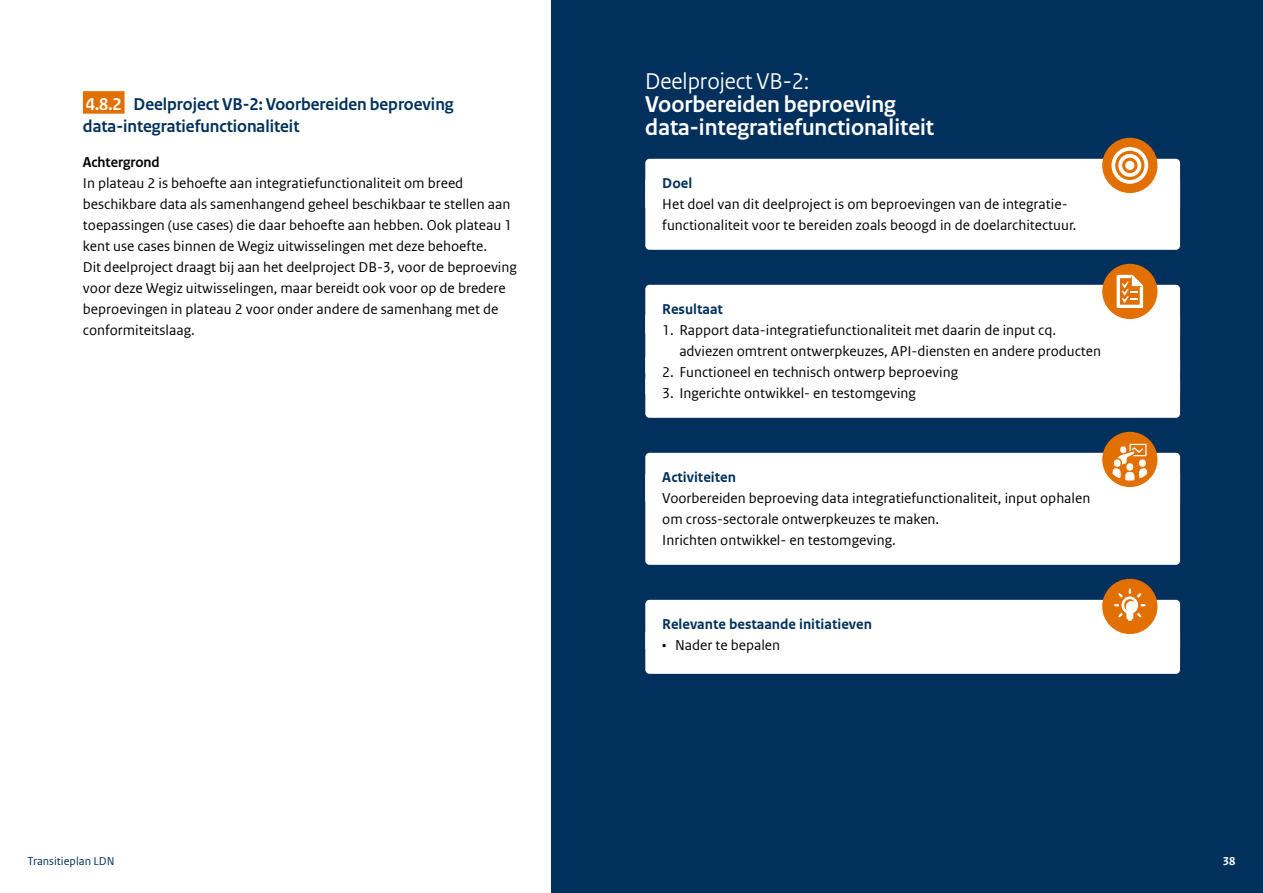
<style>
.page{position:relative;width:1263px;height:893px;background:#fff}
.page>*{position:absolute;margin:0;border:0;box-sizing:border-box;transform-origin:0 0}
.Head_4_Deelproject{font:700 24px/23.2px "Rijksoverheid Sans Heading";color:#fff}
.Head_3{font:700 18px/21.6px "Rijksoverheid Sans Heading";color:#00305b}
.Body{font:15px/21px "Rijksoverheid Sans Web Text Regular 2";color:#000}
.Box_Body_Wit{font:15px/21px "Rijksoverheid Sans Web Text Regular 2";color:#000}
.t1{font:15px "Rijksoverheid Sans Web Text";color:#000}
.Box_Head_5_Wit{font:700 15px "Rijksoverheid Sans Web Text";color:#00305b}
.Head_4{font:700 15px "Rijksoverheid Sans Heading";color:#000}
.t2{font:12px "Rijksoverheid Sans Web Text";color:#00305b}
.t3{font:700 12px "Rijksoverheid Sans Web Text";color:#fff}
.s1{color:#fff}
.s2{font-family:"Rijksoverheid Sans Web Text"}
.s3{font-weight:400}
.s4{font-family:"Rijksoverheid Sans Web Text Regular 2"}
</style>
<div class="page">
<div style="left:552px;top:0;width:711px;height:893px;background:#00305b"></div>
<div style="left:83px;top:91px;width:42px;height:23px;background:#e17000"></div>
<div style="left:645px;top:312px;width:535px;height:64px;background:#fff;border-radius:4px"></div>
<div style="left:645px;top:354px;width:535px;height:43px;background:#fff;border-radius:4px"></div>
<div style="left:645px;top:375px;width:535px;height:43px;background:#fff;border-radius:4px"></div>
<div style="left:645px;top:502px;width:535px;height:63px;background:#fff"></div>
<div style="left:645px;top:629px;width:535px;height:45px;background:#fff;border-radius:4px"></div>
<div style="left:1102px;top:138px;width:55px;height:55px;background:#e17000;border-radius:50%"></div>
<svg style="left:645px;top:147px;width:535px;height:103px;background:#e2e4e6"></svg>
<div style="left:1125px;top:161px;width:9px;height:9px;background:#fff;border-radius:50%"></div>
<div style="left:1102px;top:264px;width:55px;height:55px;background:#e17000;border-radius:50%"></div>
<svg style="left:645px;top:275px;width:535px;height:59px"></svg>
<div style="left:1102px;top:432px;width:55px;height:55px;background:#e17000;border-radius:50%"></div>
<svg style="left:645px;top:444px;width:535px;height:58px"></svg>
<div style="left:1120px;top:446px;width:6px;height:7px;background:#fff;border-radius:50%"></div>
<div style="left:1102px;top:579px;width:55px;height:55px;background:#e17000;border-radius:50%"></div>
<svg style="left:645px;top:588px;width:535px;height:61px"></svg>
<h3 class="Head_3" style="left:83px;top:94px;width:372px"><span class="s1">4.8.2</span> Deelproject VB-2: Voorbereiden beproeving data-integratiefunctionaliteit</h3>
<h4 class="Head_4" style="left:83px;top:154px;width:78px">Achtergrond</h4>
<p class="Body" style="left:83px;top:172px;width:435px">In plateau 2 is behoefte aan integratiefunctionaliteit om breed <span class="s2">beschikbare data als samenhangend geheel beschikbaar te stellen aan </span>toepassingen (use cases) die daar behoefte aan hebben. Ook plateau 1 kent use cases binnen de Wegiz uitwisselingen met deze behoefte.<br>Dit deelproject draagt bij aan het deelproject DB-3, voor de beproeving <span class="s2">voor deze Wegiz uitwisselingen, maar bereidt ook voor op de bredere </span>beproevingen in plateau 2 voor onder andere de samenhang met de conformiteitslaag.</p>
<h4 class="Head_4_Deelproject" style="left:645px;top:70px;width:290px"><span class="s3">Deelproject VB-2:<br></span>Voorbereiden beproeving data-integratiefunctionaliteit</h4>
<h5 class="Box_Head_5_Wit" style="left:662px;top:175px;width:31px">Doel</h5>
<p class="Box_Body_Wit" style="left:662px;top:193px;width:416px"><span class="s2">Het doel van dit deelproject is om beproevingen van de integratie&shy;</span>functionaliteit voor te bereiden zoals beoogd in de doelarchitectuur.</p>
<h5 class="Box_Head_5_Wit" style="left:662px;top:301px;width:62px">Resultaat</h5>
<p class="Body" style="left:679px;top:319px;width:423px;text-indent:-17px"><span class="s2">1.</span> Rapport data-integratiefunctionaliteit met daarin de input cq. adviezen omtrent ontwerpkeuzes, API-diensten en andere producten</p>
<p class="t1" style="left:662px;top:363px;width:297px"><span class="s4">2.</span> Functioneel en technisch ontwerp beproeving</p>
<p class="Body" style="left:662px;top:382px;width:255px">3. Ingerichte ontwikkel- en testomgeving</p>
<h5 class="Box_Head_5_Wit" style="left:662px;top:469px;width:75px">Activiteiten</h5>
<p class="Box_Body_Wit" style="left:662px;top:487px;width:429px">Voorbereiden beproeving data integratiefunctionaliteit, input ophalen <span class="s2">om cross-sectorale ontwerpkeuzes te maken.<br></span>Inrichten ontwikkel- en testomgeving.</p>
<h5 class="Box_Head_5_Wit" style="left:662px;top:616px;width:211px">Relevante bestaande initiatieven</h5>
<p class="t1" style="left:662px;top:636px;width:119px">• Nader te bepalen</p>
<p class="t2" style="left:28px;top:854px;width:88px">Transitieplan LDN</p>
<p class="t3" style="left:1223px;top:855px;width:14px">38</p>
</div>
